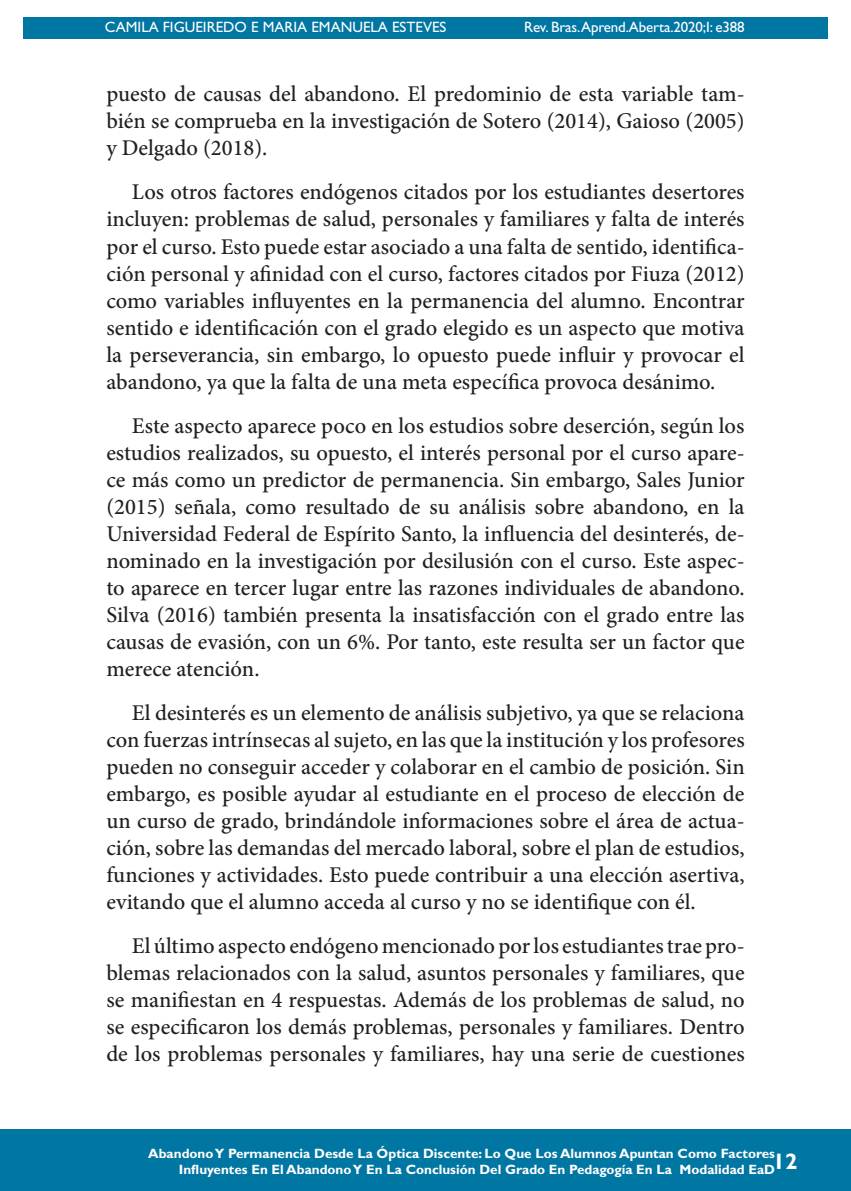
<style>
.page{position:relative;width:851px;height:1191px;background:#fff}
.page>*{position:absolute;margin:0;border:0;box-sizing:border-box;transform-origin:0 0}
.Texto_corrido{font:500 22.5px/27px "Minion Pro";color:#231f20;text-align:justify}
.t1{font:700 22.5px "Gill Sans Std";color:#fff}
.t2{font:15px "Gill Sans Std";color:#fff}
.t3{font:700 13.5px/16.2px "Gill Sans Std";color:#fff;text-align:right}
</style>
<div class="page">
<hr style="left:104px;top:0;width:1px;height:467px;background:#0076a3">
<div style="left:23px;top:17px;width:804px;height:21px;background:#0076a3"></div>
<div style="left:0;top:1129px;width:850px;height:62px;background:#0076a3"></div>
<p class="t2" style="left:105px;top:18px;width:343px">CAMILA FIGUEIREDO E MARIA EMANUELA ESTEVES</p>
<p class="t2" style="left:524px;top:18px;width:222px">Rev. Bras.Aprend.Aberta.2020;I: e388</p>
<p class="Texto_corrido" style="left:106px;top:81px;width:639px">puesto de causas del abandono. El predominio de esta variable tam&shy;bién se comprueba en la investigación de Sotero (2014), Gaioso (2005) y Delgado (2018).</p>
<p class="Texto_corrido" style="left:106px;top:179px;width:639px;text-indent:26px">Los otros factores endógenos citados por los estudiantes desertores incluyen: problemas de salud, personales y familiares y falta de interés por el curso. Esto puede estar asociado a una falta de sentido, identifica&shy;ción personal y afinidad con el curso, factores citados por Fiuza (2012) como variables influyentes en la permanencia del alumno. Encontrar sentido e identificación con el grado elegido es un aspecto que motiva la perseverancia, sin embargo, lo opuesto puede influir y provocar el abandono, ya que la falta de una meta específica provoca desánimo.</p>
<p class="Texto_corrido" style="left:106px;top:412px;width:639px;text-indent:26px">Este aspecto aparece poco en los estudios sobre deserción, según los estudios realizados, su opuesto, el interés personal por el curso apare&shy;ce más como un predictor de permanencia. Sin embargo, Sales Junior (2015) señala, como resultado de su análisis sobre abandono, en la Universidad Federal de Espírito Santo, la influencia del desinterés, de&shy;nominado en la investigación por desilusión con el curso. Este aspec&shy;to aparece en tercer lugar entre las razones individuales de abandono.<br>Silva (2016) también presenta la insatisfacción con el grado entre las causas de evasión, con un 6%. Por tanto, este resulta ser un factor que merece atención.</p>
<p class="Texto_corrido" style="left:106px;top:699px;width:639px;text-indent:26px">El desinterés es un elemento de análisis subjetivo, ya que se relaciona con fuerzas intrínsecas al sujeto, en las que la institución y los profesores pueden no conseguir acceder y colaborar en el cambio de posición. Sin embargo, es posible ayudar al estudiante en el proceso de elección de un curso de grado, brindándole informaciones sobre el área de actua&shy;ción, sobre las demandas del mercado laboral, sobre el plan de estudios, funciones y actividades. Esto puede contribuir a una elección asertiva, evitando que el alumno acceda al curso y no se identifique con él.</p>
<p class="Texto_corrido" style="left:106px;top:932px;width:639px;text-indent:26px">El último aspecto endógeno mencionado por los estudiantes trae pro&shy;blemas relacionados con la salud, asuntos personales y familiares, que se manifiestan en 4 respuestas. Además de los problemas de salud, no se especificaron los demás problemas, personales y familiares. Dentro de los problemas personales y familiares, hay una serie de cuestiones</p>
<p class="t3" style="left:148px;top:1145px;width:628px">Abandono Y Permanencia Desde La Óptica Discente: Lo Que Los Alumnos Apuntan Como Factores<br>Influyentes En El Abandono Y En La Conclusión Del Grado En Pedagogía En La Modalidad EaD</p>
<p class="t1" style="left:772px;top:1148px;width:26px">12</p>
</div>
